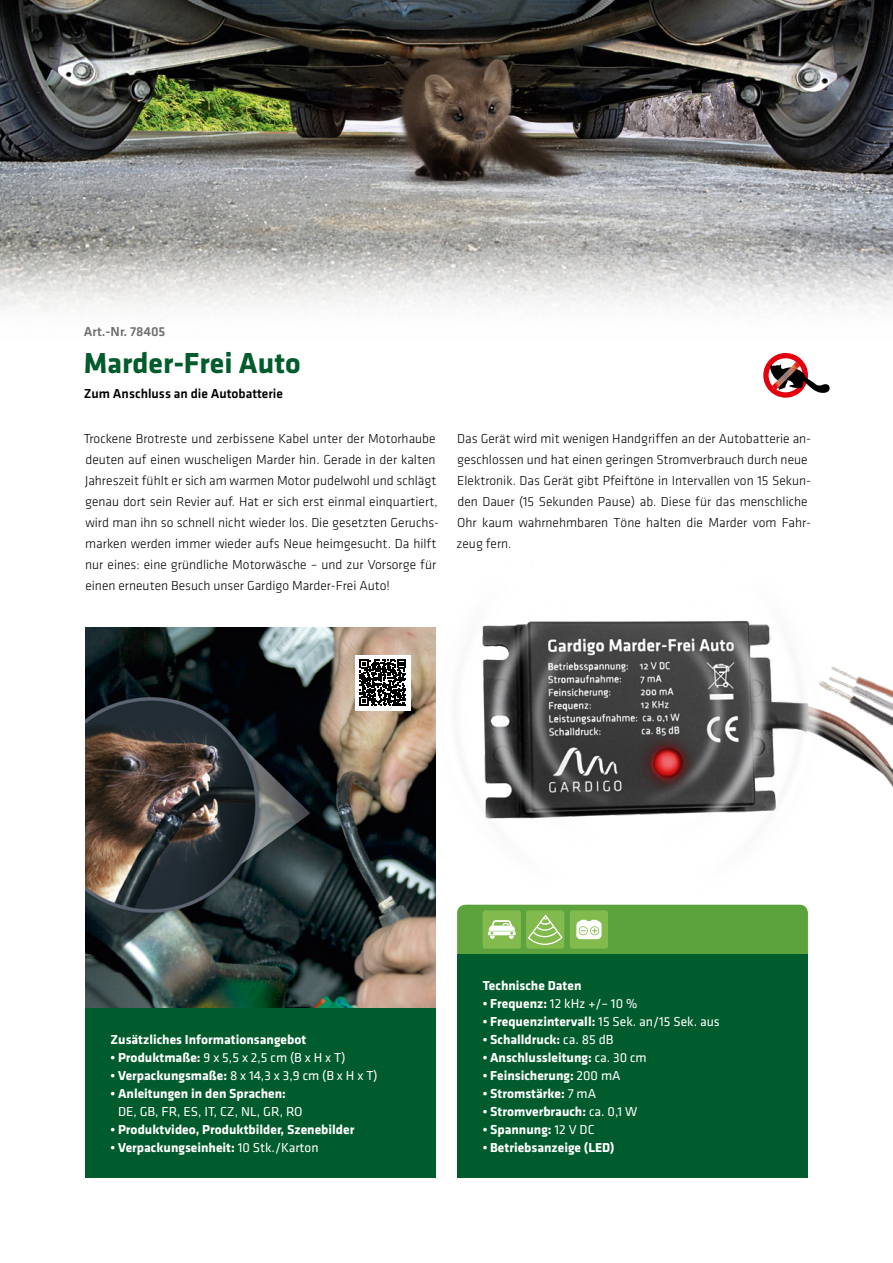
<style>
.page{position:relative;width:893px;height:1263px;background:#fff}
.page>*{position:absolute;margin:0;border:0;box-sizing:border-box;transform-origin:0 0}
.t1{font:30px "Klavika Bold OSF";color:#005c2c}
.t2{font:300 13.5px/21px "Klavika";color:#000}
.t3{font:13.5px/18px "Klavika Bold OSF";color:#fff}
.t4{font:13.5px "Klavika";color:#fff}
.t5{font:500 13.5px "Klavika";color:#000}
.t6{font:500 13.5px "Klavika";color:#6f6f6e}
.s1{font-family:"Klavika Bold OSF"}
.s2{font-family:"Klavika"}
</style>
<div class="page">
<img style="left:85px;top:628px;width:351px;height:380px">
<img style="left:0;top:0;width:893px;height:244px">
<svg style="left:0;top:244px;width:893px;height:68px"></svg>
<div style="left:457px;top:905px;width:351px;height:84px;background:#5ba13b;border-radius:9px"></div>
<div style="left:457px;top:954px;width:351px;height:224px;background:#005c2c"></div>
<div style="left:355px;top:655px;width:55px;height:55px;background:#fff"></div>
<svg style="left:360px;top:659px;width:46px;height:46px"></svg>
<div style="left:85px;top:1008px;width:351px;height:170px;background:#005c2c"></div>
<svg style="left:763px;top:353px;width:67px;height:45px"></svg>
<img style="left:772px;top:362px;width:28px;height:28px">
<img style="left:777px;top:367px;width:20px;height:21px">
<div style="left:570px;top:910px;width:38px;height:38px;background:#82ba4e;border-radius:3px"></div>
<svg style="left:576px;top:929px;width:26px;height:10px"></svg>
<div style="left:483px;top:910px;width:38px;height:38px;background:#82ba4e;border-radius:3px"></div>
<svg style="left:488px;top:929px;width:28px;height:10px"></svg>
<div style="left:526px;top:910px;width:38px;height:38px;background:#82ba4e;border-radius:3px"></div>
<svg style="left:528px;top:929px;width:35px;height:16px"></svg>
<img style="left:429px;top:620px;width:464px;height:309px">
<img style="left:792px;top:655px;width:101px;height:129px">
<p class="t6" style="left:84px;top:324px;width:83px">Art.-Nr. 78405</p>
<p class="t1" style="left:84px;top:346px;width:219px">Marder-Frei Auto</p>
<p class="t5" style="left:84px;top:386px;width:201px">Zum Anschluss an die Autobatterie</p>
<p class="t2" style="left:84px;top:428px;width:357px">Trockene Brotreste und zerbissene Kabel unter der Motorhaube deuten auf einen wuscheligen Marder hin. Gerade in der kalten Jahreszeit fühlt er sich am warmen Motor pudelwohl und schlägt genau dort sein Revier auf. Hat er sich erst einmal einquartiert, wird man ihn so schnell nicht wieder los. Die gesetzten Geruchs&shy;marken werden immer wieder aufs Neue heimgesucht. Da hilft nur eines: eine gründliche Motorwäsche – und zur Vorsorge für einen erneuten Besuch unser Gardigo Marder-Frei Auto!</p>
<p class="t2" style="left:457px;top:428px;width:356px">Das Gerät wird mit wenigen Handgriffen an der Autobatterie an&shy;geschlossen und hat einen geringen Stromverbrauch durch neue Elektronik. Das Gerät gibt Pfeiftöne in Intervallen von 15 Sekun&shy;den Dauer (15 Sekunden Pause) ab. Diese für das menschliche Ohr kaum wahrnehmbaren Töne halten die Marder vom Fahr&shy;zeug fern.</p>
<p class="t3" style="left:111px;top:1031px;width:197px">Zusätzliches Informationsangebot</p>
<p class="t4" style="left:111px;top:1051px;width:237px"><span class="s1">• Produktmaße:</span> 9 x 5,5 x 2,5 cm (B x H x T)</p>
<p class="t4" style="left:111px;top:1069px;width:269px"><span class="s1">• Verpackungsmaße:</span> 8 x 14,3 x 3,9 cm (B x H x T)</p>
<p class="t3" style="left:118px;top:1085px;width:186px;text-indent:-8px">• Anleitungen in den Sprachen:<br><span class="s2">DE, GB, FR, ES, IT, CZ, NL, GR, RO</span></p>
<p class="t3" style="left:111px;top:1121px;width:245px">• Produktvideo, Produktbilder, Szenebilder</p>
<p class="t3" style="left:111px;top:1139px;width:210px">• Verpackungseinheit: <span class="s2">10 Stk./Karton</span></p>
<p class="t3" style="left:483px;top:977px;width:100px">Technische Daten</p>
<p class="t4" style="left:483px;top:997px;width:156px"><span class="s1">• Frequenz:</span> 12 kHz +/– 10 %</p>
<p class="t3" style="left:483px;top:1013px;width:239px">• Frequenzintervall: <span class="s2">15 Sek. an/15 Sek. aus</span></p>
<p class="t3" style="left:483px;top:1031px;width:132px">• Schalldruck: <span class="s2">ca. 85 dB</span></p>
<p class="t3" style="left:483px;top:1049px;width:166px">• Anschlussleitung: <span class="s2">ca. 30 cm</span></p>
<p class="t3" style="left:483px;top:1067px;width:139px">• Feinsicherung: <span class="s2">200 mA</span></p>
<p class="t3" style="left:483px;top:1085px;width:115px">• Stromstärke: <span class="s2">7 mA</span></p>
<p class="t3" style="left:483px;top:1103px;width:156px">• Stromverbrauch: <span class="s2">ca. 0,1 W</span></p>
<p class="t3" style="left:483px;top:1121px;width:113px">• Spannung: <span class="s2">12 V DC</span></p>
<p class="t3" style="left:483px;top:1139px;width:134px">• Betriebsanzeige (LED)</p>
</div>
